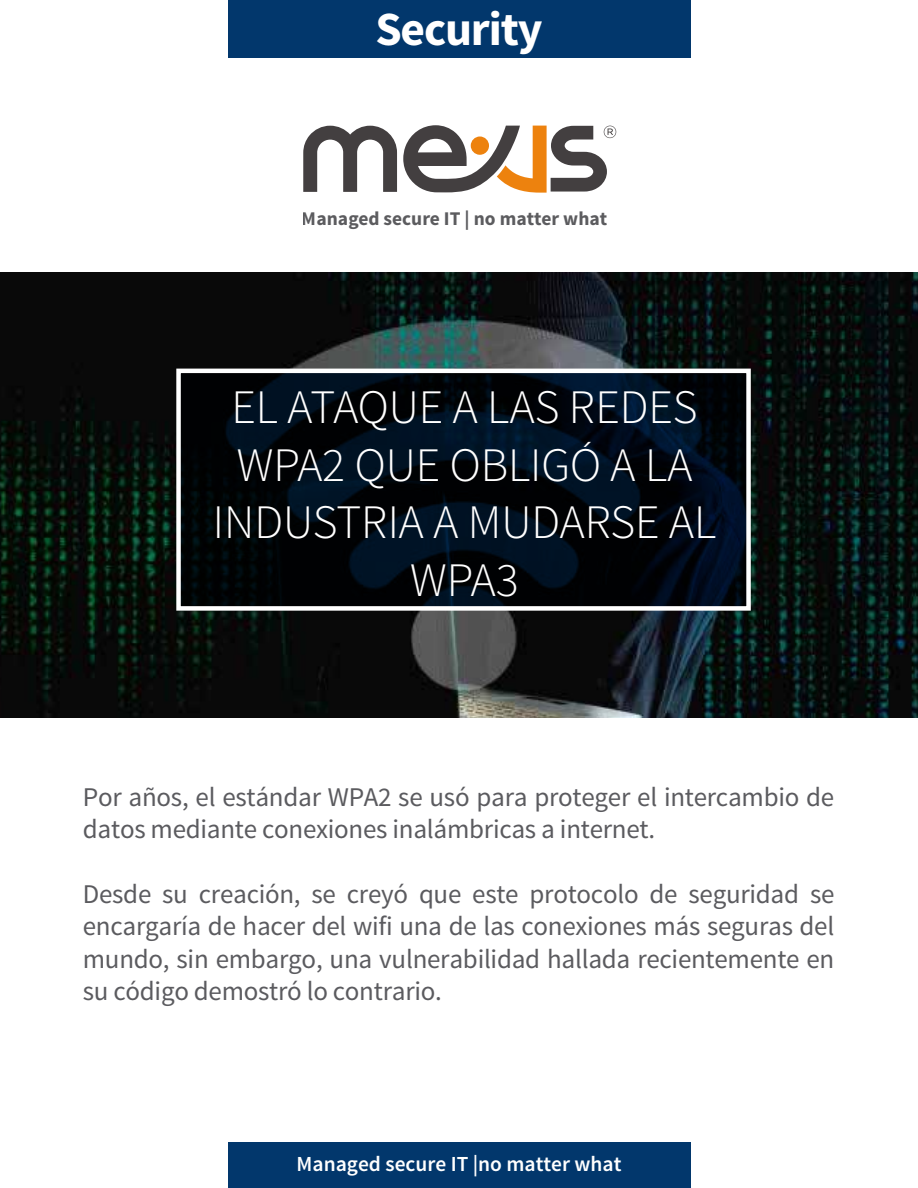
<style>
.page{position:relative;width:918px;height:1188px;background:#fff}
.page>*{position:absolute;margin:0;border:0;box-sizing:border-box;transform-origin:0 0}
.t1{font:300 48px/57.6px "Source Sans Pro";color:#fff;text-align:center}
.t2{font:700 47.55px "Source Sans Pro";letter-spacing:-.025em;color:#fff}
.t3{font:27px/32.4px "Source Sans Pro";letter-spacing:-.01em;color:#5b5b5f}
.t4{font:600 21.45px "Source Sans Pro";color:#fff}
.t5{font:700 19.35px "Source Sans Pro";color:#5c5c5f}
</style>
<div class="page">
<img style="left:0;top:272px;width:918px;height:446px">
<svg style="left:303px;top:126px;width:94px;height:66px"></svg>
<svg style="left:403px;top:125px;width:213px;height:68px"></svg>
<svg style="left:181px;top:374px;width:565px;height:232px;background:#000812"></svg>
<div style="left:176px;top:369px;width:575px;height:242px;border:4px solid #fff"></div>
<div style="left:228px;top:0;width:462px;height:57px;background:#02376c"></div>
<div style="left:228px;top:1143px;width:462px;height:45px;background:#02376c"></div>
<h2 class="t2" style="left:375px;top:-2px;width:169px">Security</h2>
<p class="t5" style="left:302px;top:206px;width:307px">Managed secure IT | no matter what</p>
<h1 class="t1" style="left:213px;top:379px;width:505px">EL ATAQUE A LAS REDES<br>WPA2 QUE OBLIGÓ A LA<br>INDUSTRIA A MUDARSE AL<br>WPA3</h1>
<p class="t3" style="left:83px;top:781px;width:753px">Por años, el estándar WPA2 se usó para proteger el intercambio de datos mediante conexiones inalámbricas a internet.</p>
<p class="t3" style="left:83px;top:878px;width:753px;text-align:justify">Desde su creación, se creyó que este protocolo de seguridad se encargaría de hacer del wifi una de las conexiones más seguras del mundo, sin embargo, una vulnerabilidad hallada recientemente en su código demostró lo contrario.</p>
<p class="t4" style="left:297px;top:1151px;width:326px">Managed secure IT |no matter what</p>
</div>
